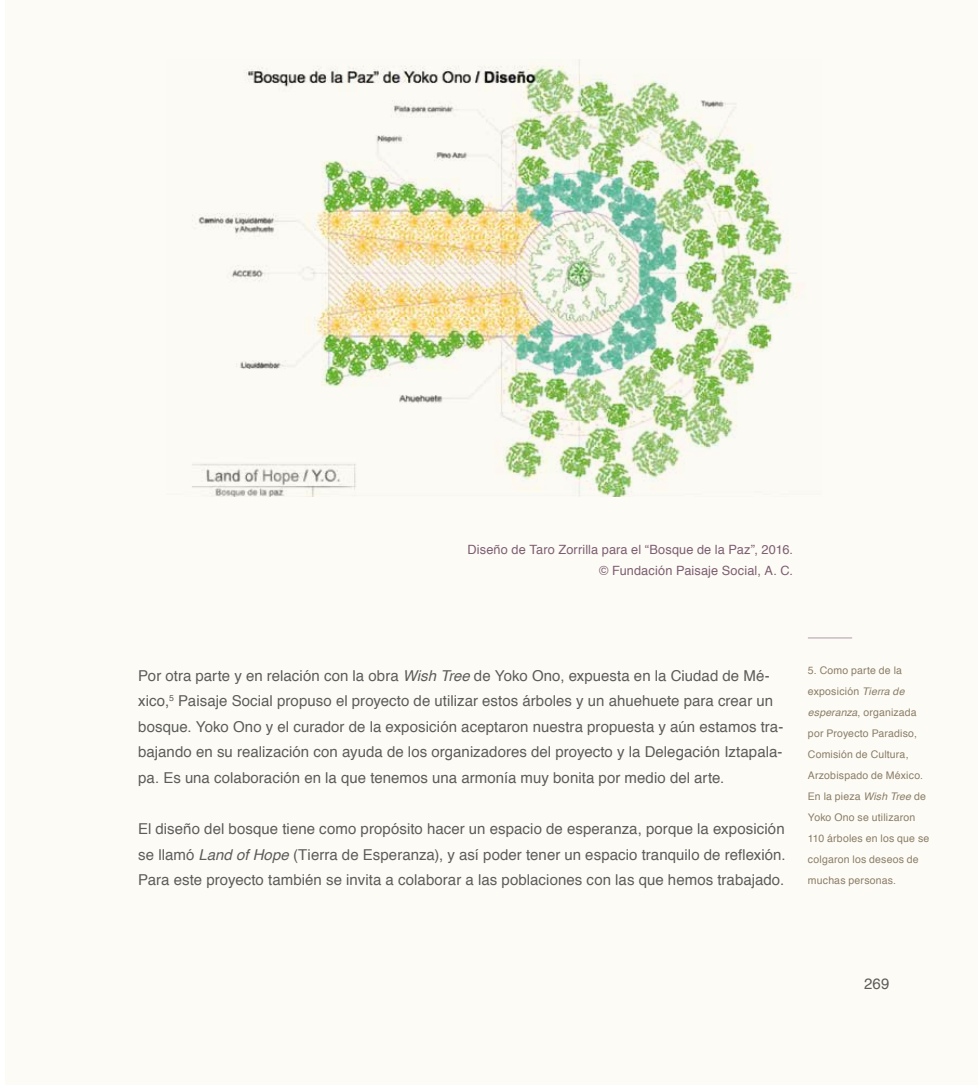
<style>
.page{position:relative;width:978px;height:1085px;background:#fff}
.page>*{position:absolute;margin:0;border:0;box-sizing:border-box;transform-origin:0 0}
.t1{font:15px/25.5px "Helvetica";letter-spacing:.005em;color:#5c5c5b}
.t2{font:12.75px/21px "Helvetica";letter-spacing:.01em;color:#7c5e72;text-align:right}
.t3{font:10.5px/21px "Helvetica";letter-spacing:.015em;color:#8a7d67}
.s1{font-style:italic}
</style>
<div class="page">
<div style="left:6px;top:0;width:972px;height:1084px;background:#fdfbf5"></div>
<hr style="left:808px;top:637px;width:44px;height:1px;background:#c9bbc4">
<img style="left:192px;top:60px;width:605px;height:436px">
<p class="t2" style="left:468px;top:540px;width:327px">Diseño de Taro Zorrilla para el “Bosque de la Paz”, 2016. © Fundación Paisaje Social, A. C.</p>
<p class="t1" style="left:138px;top:664px;width:647px">Por otra parte y en relación con la obra <span class="s1">Wish Tree</span> de Yoko Ono, expuesta en la Ciudad de Mé&shy;xico,<sup>5</sup> Paisaje Social propuso el proyecto de utilizar estos árboles y un ahuehuete para crear un bosque. Yoko Ono y el curador de la exposición aceptaron nuestra propuesta y aún estamos tra&shy;bajando en su realización con ayuda de los organizadores del proyecto y la Delegación Iztapala&shy;pa. Es una colaboración en la que tenemos una armonía muy bonita por medio del arte.</p>
<p class="t1" style="left:138px;top:817px;width:649px;text-align:justify">El diseño del bosque tiene como propósito hacer un espacio de esperanza, porque la exposición se llamó <span class="s1">Land of Hope</span> (Tierra de Esperanza), y así poder tener un espacio tranquilo de reflexión.<br>Para este proyecto también se invita a colaborar a las poblaciones con las que hemos trabajado.</p>
<p class="t3" style="left:808px;top:660px;width:123px">5. Como parte de la exposición <span class="s1">Tierra de esperanza</span>, organizada por Proyecto Paradiso,<br>Comisión de Cultura,<br>Arzobispado de México.<br>En la pieza <span class="s1">Wish Tree</span> de<br>Yoko Ono se utilizaron<br>110 árboles en los que se colgaron los deseos de muchas personas.</p>
<p class="t1" style="left:864px;top:972px;width:27px">269</p>
</div>
